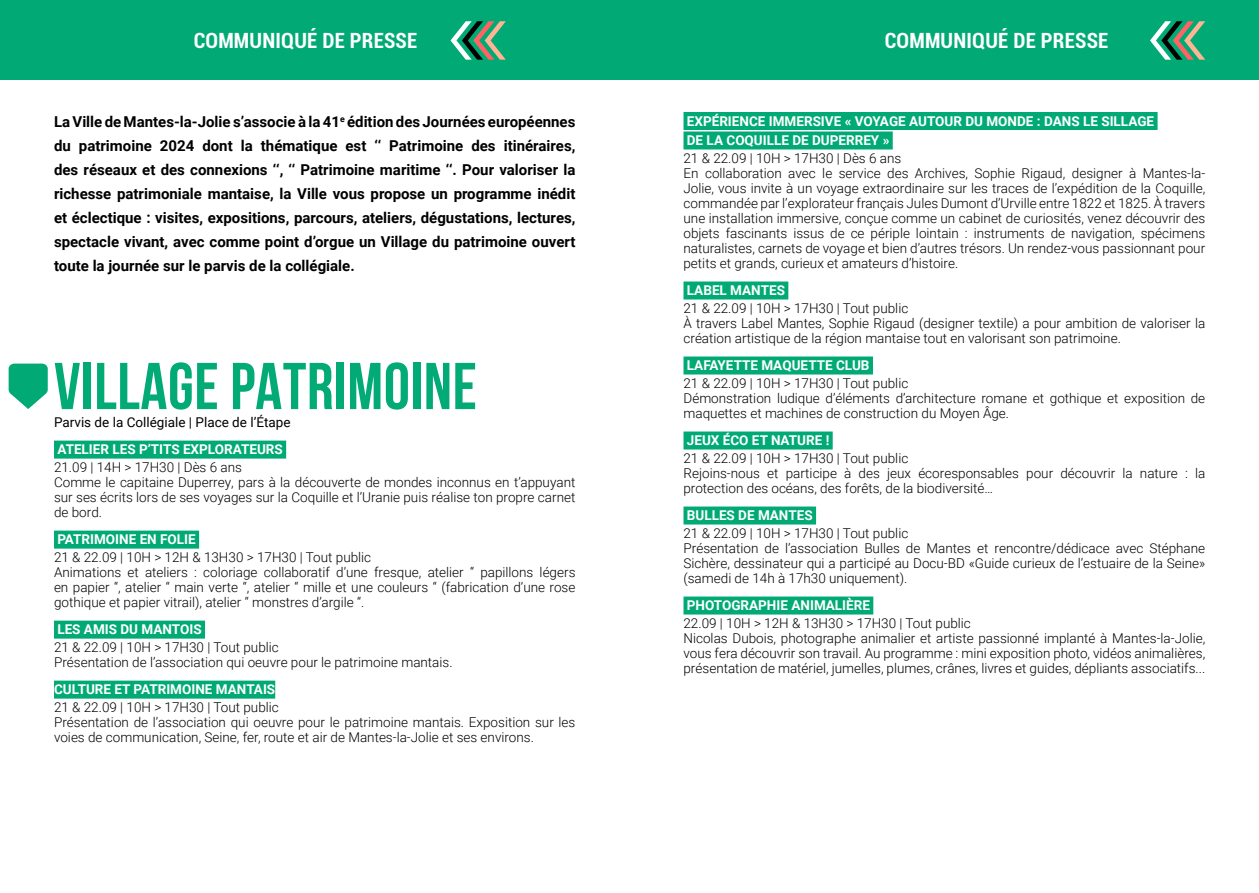
<style>
.page{position:relative;width:1259px;height:893px;background:#fff}
.page>*{position:absolute;margin:0;border:0;box-sizing:border-box;transform-origin:0 0}
.t1{font:700 66px "Bebas Neue";letter-spacing:.01em;color:#02ab75}
.t2{font:700 condensed 21px "Roboto";letter-spacing:.01em;color:#fff}
.t3{font:700 15px/24px "Roboto";color:#000;text-align:justify}
.t4{font:300 13.5px/15px "Roboto";color:#000}
.t5{font:700 13.5px/19.5px "Roboto";color:#fff}
.t6{font:13.5px "Roboto";color:#000}
</style>
<div class="page">
<div style="left:54px;top:441px;width:232px;height:18px;background:#01aa74"></div>
<div style="left:54px;top:531px;width:145px;height:18px;background:#01aa74"></div>
<div style="left:54px;top:621px;width:151px;height:18px;background:#01aa74"></div>
<div style="left:54px;top:681px;width:221px;height:18px;background:#01aa74"></div>
<div style="left:0;top:0;width:629px;height:79px;background:#01aa74"></div>
<div style="left:620px;top:0;width:639px;height:79px;background:#01aa74"></div>
<svg style="left:450px;top:21px;width:56px;height:39px"></svg>
<svg style="left:1150px;top:21px;width:55px;height:39px"></svg>
<div style="left:683px;top:112px;width:474px;height:18px;background:#01aa74"></div>
<div style="left:683px;top:131px;width:209px;height:18px;background:#01aa74"></div>
<div style="left:683px;top:281px;width:105px;height:18px;background:#01aa74"></div>
<div style="left:683px;top:356px;width:190px;height:18px;background:#01aa74"></div>
<div style="left:683px;top:431px;width:149px;height:18px;background:#01aa74"></div>
<div style="left:683px;top:506px;width:133px;height:18px;background:#01aa74"></div>
<div style="left:683px;top:596px;width:190px;height:18px;background:#01aa74"></div>
<svg style="left:9px;top:364px;width:39px;height:45px"></svg>
<h2 class="t2" style="left:194px;top:26px;width:225px">COMMUNIQUÉ DE PRESSE</h2>
<h2 class="t2" style="left:884px;top:26px;width:225px">COMMUNIQUÉ DE PRESSE</h2>
<p class="t3" style="left:54px;top:109px;width:523px">La Ville de Mantes-la-Jolie s’associe à la 41<sup>e</sup> édition des Journées européennes du patrimoine 2024 dont la thématique est ‘‘ Patrimoine des itinéraires, des réseaux et des connexions ‘‘, ‘‘ Patrimoine maritime ‘‘. Pour valoriser la richesse patrimoniale mantaise, la Ville vous propose un programme inédit et éclectique : visites, expositions, parcours, ateliers, dégustations, lectures, spectacle vivant, avec comme point d’orgue un Village du patrimoine ouvert toute la journée sur le parvis de la collégiale.</p>
<h1 class="t1" style="left:54px;top:350px;width:424px">VILLAGE PATRIMOINE</h1>
<p class="t6" style="left:54px;top:413px;width:238px">Parvis de la Collégiale | Place de l’Étape</p>
<p class="t5" style="left:57px;top:439px;width:227px">ATELIER LES P’TITS EXPLORATEURS</p>
<p class="t4" style="left:54px;top:459px;width:523px">21.09 | 14H &gt; 17H30 | Dès 6 ans<br>Comme le capitaine Duperrey, pars à la découverte de mondes inconnus en t’appuyant sur ses écrits lors de ses voyages sur la Coquille et l’Uranie puis réalise ton propre carnet de bord.</p>
<p class="t5" style="left:57px;top:529px;width:140px">PATRIMOINE EN FOLIE</p>
<p class="t4" style="left:54px;top:549px;width:523px">21 &amp; 22.09 | 10H &gt; 12H &amp; 13H30 &gt; 17H30 | Tout public<br>Animations et ateliers : coloriage collaboratif d’une fresque, atelier ‘‘ papillons légers en papier ‘‘, atelier ‘‘ main verte ‘‘, atelier ‘‘ mille et une couleurs ‘‘ (fabrication d’une rose gothique et papier vitrail), atelier ‘‘ monstres d’argile ‘‘.</p>
<p class="t5" style="left:57px;top:619px;width:146px">LES AMIS DU MANTOIS</p>
<p class="t4" style="left:54px;top:639px;width:400px">21 &amp; 22.09 | 10H &gt; 17H30 | Tout public<br>Présentation de l’association qui oeuvre pour le patrimoine mantais.</p>
<p class="t5" style="left:54px;top:679px;width:223px">CULTURE ET PATRIMOINE MANTAIS</p>
<p class="t4" style="left:54px;top:699px;width:523px">21 &amp; 22.09 | 10H &gt; 17H30 | Tout public<br>Présentation de l’association qui oeuvre pour le patrimoine mantais. Exposition sur les voies de communication, Seine, fer, route et air de Mantes-la-Jolie et ses environs.</p>
<p class="t5" style="left:687px;top:110px;width:469px">EXPÉRIENCE IMMERSIVE « VOYAGE AUTOUR DU MONDE : DANS LE SILLAGE<br>DE LA COQUILLE DE DUPERREY »</p>
<p class="t4" style="left:683px;top:150px;width:523px">21 &amp; 22.09 | 10H &gt; 17H30 | Dès 6 ans<br>En collaboration avec le service des Archives, Sophie Rigaud, designer à Mantes-la-Jolie, vous invite à un voyage extraordinaire sur les traces de l’expédition de la Coquille, commandée par l’explorateur français Jules Dumont d’Urville entre 1822 et 1825. À travers une installation immersive, conçue comme un cabinet de curiosités, venez découvrir des objets fascinants issus de ce périple lointain : instruments de navigation, spécimens naturalistes, carnets de voyage et bien d’autres trésors. Un rendez-vous passionnant pour petits et grands, curieux et amateurs d’histoire.</p>
<p class="t5" style="left:687px;top:280px;width:100px">LABEL MANTES</p>
<p class="t4" style="left:683px;top:300px;width:523px">21 &amp; 22.09 | 10H &gt; 17H30 | Tout public<br>À travers Label Mantes, Sophie Rigaud (designer textile) a pour ambition de valoriser la création artistique de la région mantaise tout en valorisant son patrimoine.</p>
<p class="t5" style="left:687px;top:355px;width:184px">LAFAYETTE MAQUETTE CLUB</p>
<p class="t4" style="left:683px;top:375px;width:523px">21 &amp; 22.09 | 10H &gt; 17H30 | Tout public<br>Démonstration ludique d’éléments d’architecture romane et gothique et exposition de maquettes et machines de construction du Moyen Âge.</p>
<p class="t5" style="left:687px;top:430px;width:144px">JEUX ÉCO ET NATURE !</p>
<p class="t4" style="left:683px;top:450px;width:523px">21 &amp; 22.09 | 10H &gt; 17H30 | Tout public<br>Rejoins-nous et participe à des jeux écoresponsables pour découvrir la nature : la protection des océans, des forêts, de la biodiversité…</p>
<p class="t5" style="left:687px;top:505px;width:127px">BULLES DE MANTES</p>
<p class="t4" style="left:683px;top:525px;width:523px">21 &amp; 22.09 | 10H &gt; 17H30 | Tout public<br>Présentation de l’association Bulles de Mantes et rencontre/dédicace avec Stéphane Sichère, dessinateur qui a participé au Docu-BD «Guide curieux de l’estuaire de la Seine» (samedi de 14h à 17h30 uniquement).</p>
<p class="t5" style="left:687px;top:595px;width:185px">PHOTOGRAPHIE ANIMALIÈRE</p>
<p class="t4" style="left:683px;top:615px;width:523px">22.09 | 10H &gt; 12H &amp; 13H30 &gt; 17H30 | Tout public<br>Nicolas Dubois, photographe animalier et artiste passionné implanté à Mantes-la-Jolie, vous fera découvrir son travail. Au programme : mini exposition photo, vidéos animalières, présentation de matériel, jumelles, plumes, crânes, livres et guides, dépliants associatifs...</p>
</div>
